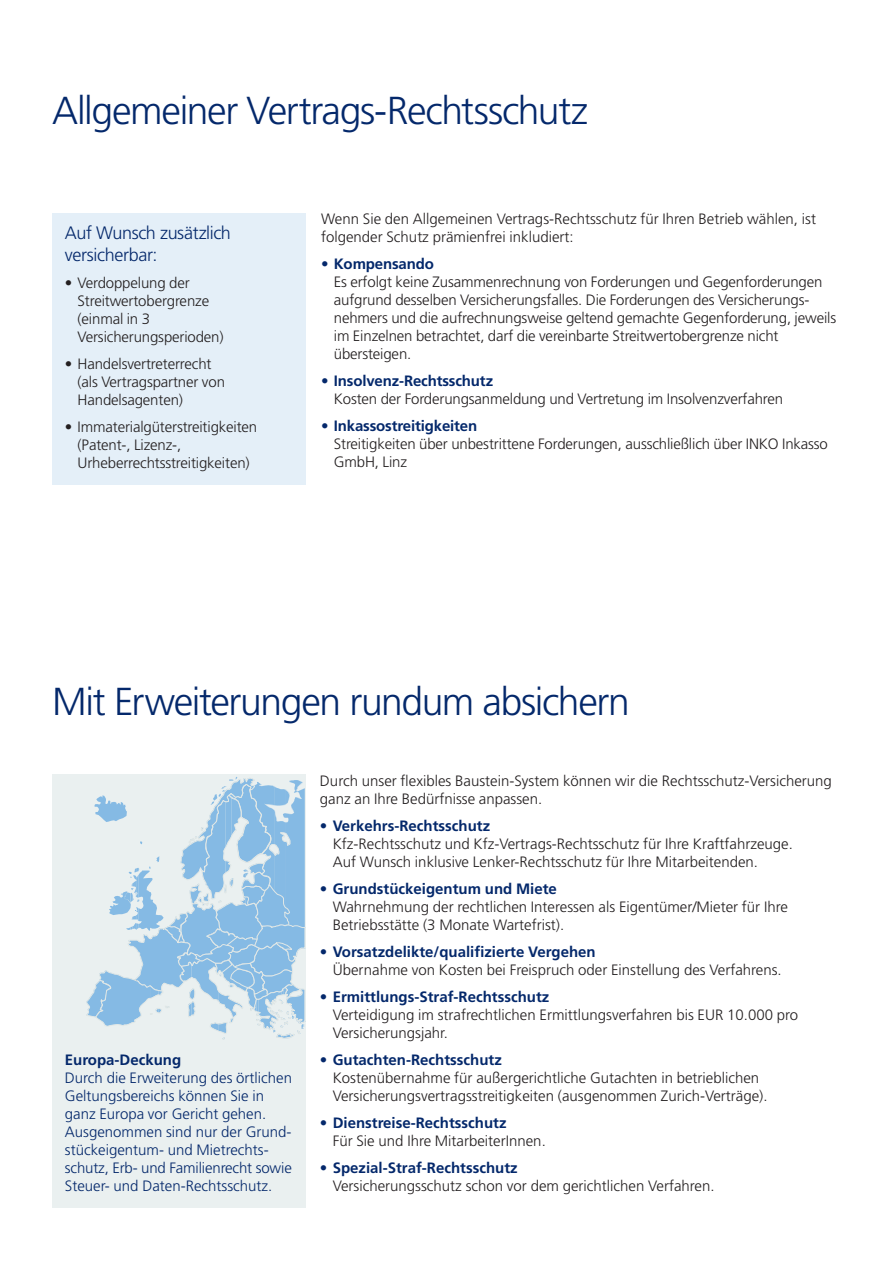
<style>
.page{position:relative;width:893px;height:1263px;background:#fff}
.page>*{position:absolute;margin:0;border:0;box-sizing:border-box;transform-origin:0 0}
.t1{font:300 39px "Frutiger";letter-spacing:-.035em;color:#04286b}
.t2{font:300 18px/21px "Frutiger";letter-spacing:-.025em;color:#04286b}
.t3{font:300 15px/18px "Frutiger";color:#231f20}
.t4{font:700 15px "Frutiger";color:#04286b}
.t5{font:300 15px/18px "Frutiger";color:#04286b}
</style>
<div class="page">
<div style="left:52px;top:774px;width:253px;height:433px;background:#eaf0f0"></div>
<svg style="left:86px;top:777px;width:220px;height:263px"></svg>
<div style="left:52px;top:213px;width:253px;height:271px;background:#e4eff8"></div>
<h1 class="t1" style="left:52px;top:89px;width:538px">Allgemeiner Vertrags-Rechtsschutz</h1>
<p class="t2" style="left:65px;top:223px;width:168px">Auf Wunsch zusätzlich versicherbar:</p>
<p class="t3" style="left:78px;top:273px;width:148px;text-indent:-13px">• Verdoppelung der<br>Streitwertobergrenze (einmal in 3<br>Versicherungsperioden)</p>
<p class="t3" style="left:78px;top:354px;width:149px;text-indent:-13px">• Handelsvertreterrecht (als Vertragspartner von<br>Handelsagenten)</p>
<p class="t3" style="left:78px;top:417px;width:181px;text-indent:-13px">• Immaterialgüterstreitigkeiten (Patent-, Lizenz-,<br>Urheberrechtsstreitigkeiten)</p>
<p class="t3" style="left:321px;top:210px;width:496px">Wenn Sie den Allgemeinen Vertrags-Rechtsschutz für Ihren Betrieb wählen, ist folgender Schutz prämienfrei inkludiert:</p>
<p class="t4" style="left:321px;top:255px;width:114px">• Kompensando</p>
<p class="t3" style="left:334px;top:273px;width:504px">Es erfolgt keine Zusammenrechnung von Forderungen und Gegenforderungen aufgrund desselben Versicherungsfalles. Die Forderungen des Versicherungs&shy;nehmers und die aufrechnungsweise geltend gemachte Gegenforderung, jeweils im Einzelnen betrachtet, darf die vereinbarte Streitwertobergrenze nicht übersteigen.</p>
<p class="t4" style="left:321px;top:372px;width:174px">• Insolvenz-Rechtsschutz</p>
<p class="t3" style="left:334px;top:390px;width:451px">Kosten der Forderungsanmeldung und Vertretung im Insolvenzverfahren</p>
<p class="t4" style="left:321px;top:417px;width:158px">• Inkassostreitigkeiten</p>
<p class="t3" style="left:334px;top:435px;width:496px">Streitigkeiten über unbestrittene Forderungen, ausschließlich über INKO Inkasso<br>GmbH, Linz</p>
<h1 class="t1" style="left:52px;top:680px;width:579px">Mit Erweiterungen rundum absichern</h1>
<p class="t4" style="left:65px;top:1050px;width:118px">Europa-Deckung</p>
<p class="t5" style="left:65px;top:1068px;width:229px">Durch die Erweiterung des örtlichen Geltungsbereichs können Sie in ganz Europa vor Gericht gehen.<br>Ausgenommen sind nur der Grund&shy;stückeigentum- und Mietrechts&shy;schutz, Erb- und Familienrecht sowie Steuer- und Daten-Rechtsschutz.</p>
<p class="t3" style="left:320px;top:771px;width:513px">Durch unser flexibles Baustein-System können wir die Rechtsschutz-Versicherung ganz an Ihre Bedürfnisse anpassen.</p>
<p class="t4" style="left:320px;top:817px;width:172px">• Verkehrs-Rechtsschutz</p>
<p class="t3" style="left:333px;top:834px;width:462px">Kfz-Rechtsschutz und Kfz-Vertrags-Rechtsschutz für Ihre Kraftfahrzeuge.<br>Auf Wunsch inklusive Lenker-Rechtsschutz für Ihre Mitarbeitenden.</p>
<p class="t4" style="left:320px;top:880px;width:238px">• Grundstückeigentum und Miete</p>
<p class="t3" style="left:333px;top:897px;width:457px">Wahrnehmung der rechtlichen Interessen als Eigentümer/Mieter für Ihre<br>Betriebsstätte (3 Monate Wartefrist).</p>
<p class="t4" style="left:320px;top:943px;width:277px">• Vorsatzdelikte/qualifizierte Vergehen</p>
<p class="t3" style="left:333px;top:960px;width:450px">Übernahme von Kosten bei Freispruch oder Einstellung des Verfahrens.</p>
<p class="t4" style="left:320px;top:988px;width:231px">• Ermittlungs-Straf-Rechtsschutz</p>
<p class="t3" style="left:333px;top:1005px;width:467px">Verteidigung im strafrechtlichen Ermittlungsverfahren bis EUR 10.000 pro<br>Versicherungsjahr.</p>
<p class="t4" style="left:320px;top:1051px;width:183px">• Gutachten-Rechtsschutz</p>
<p class="t3" style="left:333px;top:1068px;width:436px">Kostenübernahme für außergerichtliche Gutachten in betrieblichen<br>Versicherungsvertragsstreitigkeiten (ausgenommen Zurich-Verträge).</p>
<p class="t4" style="left:320px;top:1114px;width:188px">• Dienstreise-Rechtsschutz</p>
<p class="t3" style="left:333px;top:1131px;width:215px">Für Sie und Ihre MitarbeiterInnen.</p>
<p class="t4" style="left:320px;top:1159px;width:199px">• Spezial-Straf-Rechtsschutz</p>
<p class="t3" style="left:333px;top:1176px;width:383px">Versicherungsschutz schon vor dem gerichtlichen Verfahren.</p>
</div>
